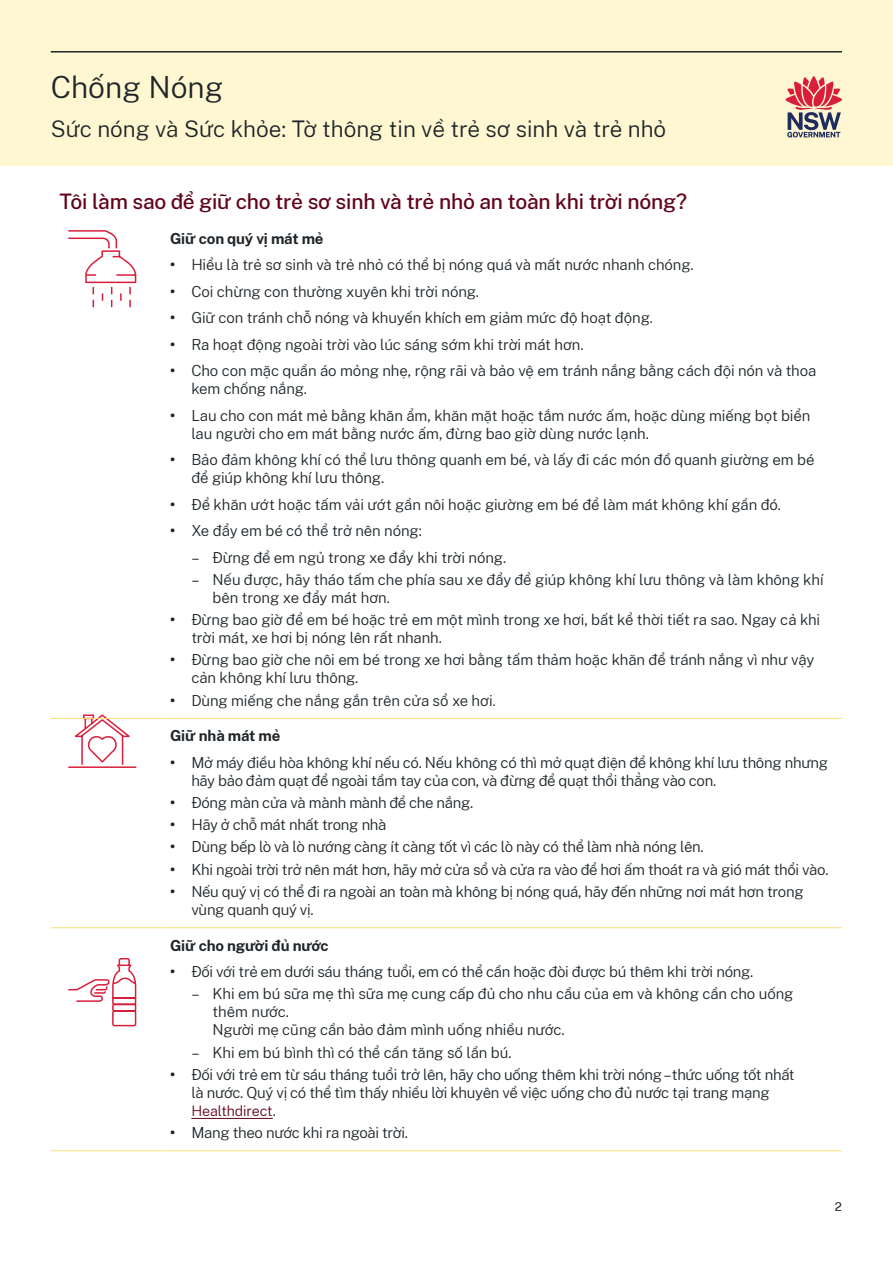
<style>
.page{position:relative;width:893px;height:1263px;background:#fff}
.page>*{position:absolute;margin:0;border:0;box-sizing:border-box;transform-origin:0 0}
.t1{font:300 30px "Public Sans NSW";color:#1f2529}
.t2{font:300 22.5px "Public Sans NSW";color:#1f2529}
.t3{font:500 21px "Public Sans";letter-spacing:-.01em;color:#62041a}
.t4{font:300 15px/18px "Public Sans NSW";letter-spacing:-.015em;color:#1f2529}
.t5{font:700 15px "Public Sans";letter-spacing:-.01em;color:#1f2529}
.t6{font:300 14.25px "Public Sans NSW";letter-spacing:-.01em;color:#62041a}
.t7{font:12px "Public Sans NSW";color:#1f2529}
.s1{font-family:"Public Sans";font-weight:700}
.s2{font-size:14.25px}
.s3{font-size:15px;color:#1f2529}
</style>
<div class="page">
<div style="left:0;top:0;width:893px;height:166px;background:#fef7d1"></div>
<svg style="left:786px;top:76px;width:56px;height:61px"></svg>
<hr style="left:51px;top:51px;width:791px;height:2px;background:#1f2529">
<svg style="left:68px;top:714px;width:69px;height:54px"></svg>
<svg style="left:68px;top:958px;width:69px;height:69px"></svg>
<svg style="left:68px;top:230px;width:69px;height:78px"></svg>
<hr style="left:51px;top:718px;width:111px;height:1px;background:#fbe17a">
<hr style="left:162px;top:718px;width:680px;height:1px;background:#fbe17a">
<hr style="left:51px;top:927px;width:111px;height:1px;background:#fbe17a">
<hr style="left:162px;top:927px;width:680px;height:1px;background:#fbe17a">
<hr style="left:51px;top:1150px;width:111px;height:1px;background:#fbe17a">
<hr style="left:162px;top:1150px;width:680px;height:1px;background:#fbe17a">
<hr style="left:191px;top:1118px;width:82px;height:1px;background:#62041a">
<h1 class="t1" style="left:51px;top:65px;width:174px">Chống Nóng</h1>
<h2 class="t2" style="left:51px;top:113px;width:617px">Sức nóng và Sức khỏe: Tờ thông tin về trẻ sơ sinh và trẻ nhỏ</h2>
<h3 class="t3" style="left:60px;top:187px;width:629px">Tôi làm sao để giữ cho trẻ sơ sinh và trẻ nhỏ an toàn khi trời nóng?</h3>
<p class="t5" style="left:170px;top:227px;width:155px">Giữ con quý vị mát mẻ</p>
<p class="t4" style="left:170px;top:255px;width:525px"><span class="s1">•</span> Hiểu là trẻ sơ sinh và trẻ nhỏ có thể bị nóng quá và mất nước nhanh chóng.</p>
<p class="t4" style="left:170px;top:281px;width:310px"><span class="s1">•</span> Coi chừng con thường xuyên khi trời nóng.</p>
<p class="t4" style="left:170px;top:308px;width:484px"><span class="s1">•</span> Giữ con tránh chỗ nóng và khuyến khích em giảm mức độ hoạt động.</p>
<p class="t4" style="left:170px;top:334px;width:415px"><span class="s1">•</span> Ra hoạt động ngoài trời vào lúc sáng sớm khi trời mát hơn.</p>
<p class="t4" style="left:191px;top:361px;width:626px;text-indent:-21px"><span class="s1">•</span> Cho con mặc quần áo mỏng nhẹ, rộng rãi và bảo vệ em tránh nắng bằng cách đội nón và thoa kem chống nắng.</p>
<p class="t4" style="left:191px;top:405px;width:620px;text-indent:-21px"><span class="s1">•</span> Lau cho con mát mẻ bằng khăn ẩm, khăn mặt hoặc tắm nước ấm, hoặc dùng miếng bọt biển lau người cho em mát bằng nước ấm, đừng bao giờ dùng nước lạnh.</p>
<p class="t4" style="left:191px;top:450px;width:625px;text-indent:-21px"><span class="s1">•</span> Bảo đảm không khí có thể lưu thông quanh em bé, và lấy đi các món đồ quanh giường em bé để giúp không khí lưu thông.</p>
<p class="t4" style="left:170px;top:494px;width:613px"><span class="s1">•</span> Để khăn ướt hoặc tấm vải ướt gần nôi hoặc giường em bé để làm mát không khí gần đó.</p>
<p class="t4" style="left:170px;top:521px;width:253px"><span class="s1">•</span> Xe đẩy em bé có thể trở nên nóng:</p>
<p class="t4" style="left:191px;top:547px;width:317px">– Đừng để em ngủ trong xe đẩy khi trời nóng.</p>
<p class="t4" style="left:213px;top:569px;width:612px;text-indent:-21px">– Nếu được, hãy tháo tấm che phía sau xe đẩy để giúp không khí lưu thông và làm không khí bên trong xe đẩy mát hơn.</p>
<p class="t4" style="left:191px;top:610px;width:630px;text-indent:-21px"><span class="s1">•</span> Đừng bao giờ để em bé hoặc trẻ em một mình trong xe hơi, bất kể thời tiết ra sao. Ngay cả khi trời mát, xe hơi bị nóng lên rất nhanh.</p>
<p class="t4" style="left:191px;top:650px;width:624px;text-indent:-21px"><span class="s1">•</span> Đừng bao giờ che nôi em bé trong xe hơi bằng tấm thảm hoặc khăn để tránh nắng vì như vậy cản không khí lưu thông.</p>
<p class="t4" style="left:170px;top:690px;width:327px"><span class="s1">•</span> Dùng miếng che nắng gắn trên cửa sổ xe hơi<span class="s2">.</span></p>
<p class="t5" style="left:170px;top:725px;width:112px">Giữ nhà mát mẻ</p>
<p class="t4" style="left:191px;top:752px;width:638px;text-indent:-21px"><span class="s1">•</span> Mở máy điều hòa không khí nếu có. Nếu không có thì mở quạt điện để không khí lưu thông nhưng hãy bảo đảm quạt để ngoài tầm tay của con, và đừng để quạt thổi thẳng vào con.</p>
<p class="t4" style="left:170px;top:792px;width:305px"><span class="s1">•</span> Đóng màn cửa và mành mành để che nắng.</p>
<p class="t4" style="left:170px;top:815px;width:218px"><span class="s1">•</span> Hãy ở chỗ mát nhất trong nhà</p>
<p class="t4" style="left:170px;top:837px;width:535px"><span class="s1">•</span> Dùng bếp lò và lò nướng càng ít càng tốt vì các lò này có thể làm nhà nóng lên.</p>
<p class="t4" style="left:170px;top:859px;width:660px"><span class="s1">•</span> Khi ngoài trời trở nên mát hơn, hãy mở cửa sổ và cửa ra vào để hơi ấm thoát ra và gió mát thổi vào.</p>
<p class="t4" style="left:191px;top:881px;width:614px;text-indent:-21px"><span class="s1">•</span> Nếu quý vị có thể đi ra ngoài an toàn mà không bị nóng quá, hãy đến những nơi mát hơn trong vùng quanh quý vị.</p>
<p class="t5" style="left:170px;top:934px;width:160px">Giữ cho người đủ nước</p>
<p class="t4" style="left:170px;top:961px;width:585px"><span class="s1">•</span> Đối với trẻ em dưới sáu tháng tuổi, em có thể cần hoặc đòi được bú thêm khi trời nóng.</p>
<p class="t4" style="left:213px;top:984px;width:582px;text-indent:-21px">– Khi em bú sữa mẹ thì sữa mẹ cung cấp đủ cho nhu cầu của em và không cần cho uống thêm nước.<br>Người mẹ cũng cần bảo đảm mình uống nhiều nước.</p>
<p class="t4" style="left:191px;top:1042px;width:322px">– Khi em bú bình thì có thể cần tăng số lần bú.</p>
<p class="t4" style="left:170px;top:1064px;width:626px;text-align:center"><span class="s1">•</span> Đối với trẻ em từ sáu tháng tuổi trở lên, hãy cho uống thêm khi trời nóng –thức uống tốt nhất là nước. Quý vị có thể tìm thấy nhiều lời khuyên về việc uống cho đủ nước tại trang mạng</p>
<p class="t6" style="left:191px;top:1100px;width:86px">Healthdirect<span class="s3">.</span></p>
<p class="t4" style="left:170px;top:1122px;width:239px"><span class="s1">•</span> Mang theo nước khi ra ngoài trời.</p>
<p class="t7" style="left:835px;top:1197px;width:9px">2</p>
</div>
